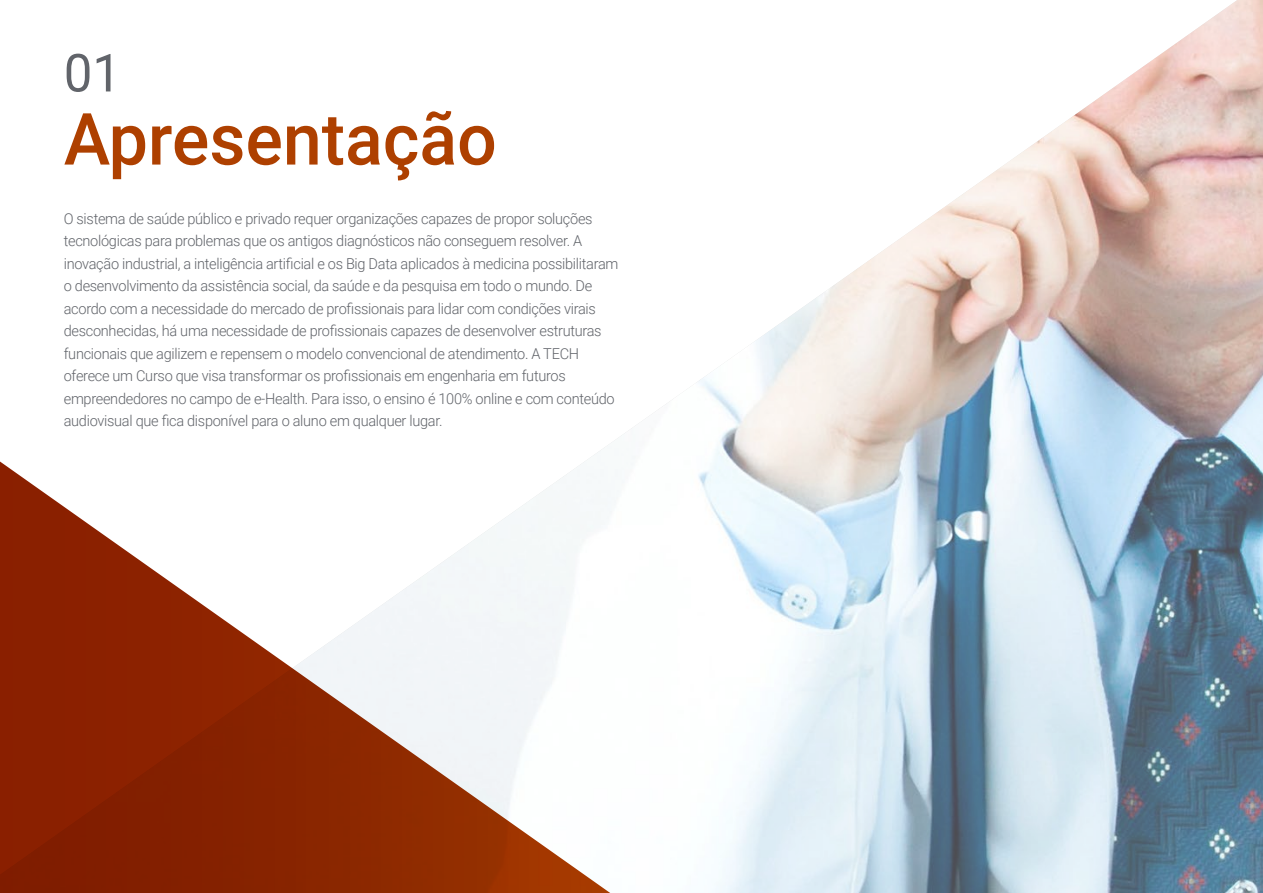
<style>
.page{position:relative;width:1263px;height:893px;background:#fff}
.page>*{position:absolute;margin:0;border:0;box-sizing:border-box;transform-origin:0 0}
.t1{font:500 72px "Roboto";color:#ae4000}
.t2{font:52.5px "Roboto";color:#61646a}
.t3{font:300 15px/22.5px "Roboto";letter-spacing:-.02em;color:#61646a}
</style>
<div class="page">
<img style="left:607px;top:0;width:656px;height:893px">
<svg style="left:0;top:446px;width:640px;height:447px"></svg>
<h2 class="t2" style="left:64px;top:36px;width:59px">01</h2>
<h1 class="t1" style="left:64px;top:89px;width:435px">Apresentação</h1>
<p class="t3" style="left:64px;top:207px;width:556px">O sistema de saúde público e privado requer organizações capazes de propor soluções tecnológicas para problemas que os antigos diagnósticos não conseguem resolver. A inovação industrial, a inteligência artificial e os Big Data aplicados à medicina possibilitaram o desenvolvimento da assistência social, da saúde e da pesquisa em todo o mundo. De acordo com a necessidade do mercado de profissionais para lidar com condições virais desconhecidas, há uma necessidade de profissionais capazes de desenvolver estruturas funcionais que agilizem e repensem o modelo convencional de atendimento. A TECH oferece um Curso que visa transformar os profissionais em engenharia em futuros empreendedores no campo de e-Health. Para isso, o ensino é 100% online e com conteúdo audiovisual que fica disponível para o aluno em qualquer lugar.</p>
</div>
